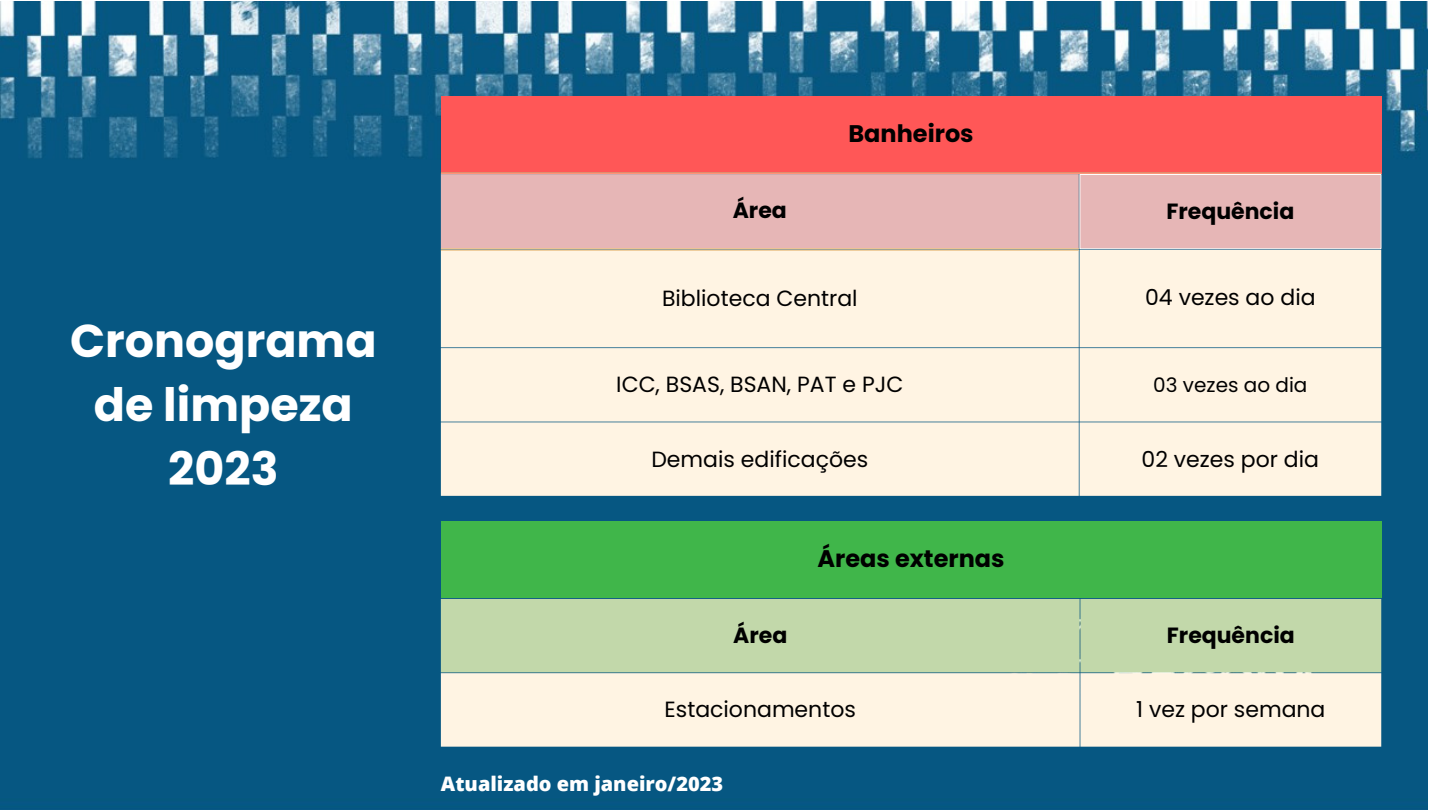
<style>
.page{position:relative;width:1440px;height:810px;background:#fff}
.page>*{position:absolute;margin:0;border:0;box-sizing:border-box;transform-origin:0 0}
.t1{font:700 46px/63.8px "Poppins";color:#fff;text-align:center}
.t2{font:700 24px "Poppins";color:#000}
.t3{font:22px "Poppins";color:#000}
.t4{font:700 22px "Poppins";color:#000}
.t5{font:800 20px "Open Sans";color:#fff}
.t6{font:20px "Poppins";color:#000}
</style>
<div class="page">
<img style="left:0;top:1px;width:1428px;height:809px">
<div style="left:441px;top:96px;width:940px;height:77px;background:#ff5757"></div>
<div style="left:441px;top:174px;width:940px;height:75px;background:#e6b6b6"></div>
<div style="left:441px;top:250px;width:940px;height:246px;background:#fff4e3"></div>
<hr style="left:441px;top:173px;width:940px;height:1px;background:#ffd699">
<hr style="left:441px;top:248px;width:638px;height:1px;background:#ffd699">
<hr style="left:441px;top:250px;width:638px;height:1px;background:#ffd699">
<hr style="left:1080px;top:175px;width:1px;height:73px;background:#fff">
<hr style="left:1381px;top:175px;width:1px;height:73px;background:#fff">
<hr style="left:1080px;top:174px;width:301px;height:1px;background:#fff">
<hr style="left:1080px;top:248px;width:301px;height:1px;background:#fff">
<div style="left:441px;top:522px;width:940px;height:76px;background:#40b64a"></div>
<div style="left:441px;top:599px;width:940px;height:73px;background:#c2d8aa"></div>
<div style="left:441px;top:673px;width:940px;height:74px;background:#fff4e3"></div>
<h1 class="t1" style="left:70px;top:309px;width:308px">Cronograma de limpeza<br>2023</h1>
<p class="t2" style="left:848px;top:117px;width:127px">Banheiros</p>
<p class="t4" style="left:733px;top:195px;width:56px">Área</p>
<p class="t4" style="left:1166px;top:196px;width:129px">Frequência</p>
<p class="t3" style="left:662px;top:283px;width:197px">Biblioteca Central</p>
<p class="t3" style="left:1145px;top:282px;width:172px">04 vezes ao dia</p>
<p class="t3" style="left:616px;top:369px;width:289px">ICC, BSAS, BSAN, PAT e PJC</p>
<p class="t6" style="left:1153px;top:371px;width:156px">03 vezes ao dia</p>
<p class="t3" style="left:651px;top:444px;width:218px">Demais edificações</p>
<p class="t3" style="left:1142px;top:444px;width:179px">02 vezes por dia</p>
<p class="t2" style="left:818px;top:542px;width:188px">Áreas externas</p>
<p class="t4" style="left:733px;top:620px;width:56px">Área</p>
<p class="t4" style="left:1167px;top:620px;width:129px">Frequência</p>
<p class="t3" style="left:665px;top:694px;width:193px">Estacionamentos</p>
<p class="t3" style="left:1136px;top:694px;width:191px">1 vez por semana</p>
<p class="t5" style="left:441px;top:770px;width:284px">Atualizado em janeiro/2023</p>
</div>
